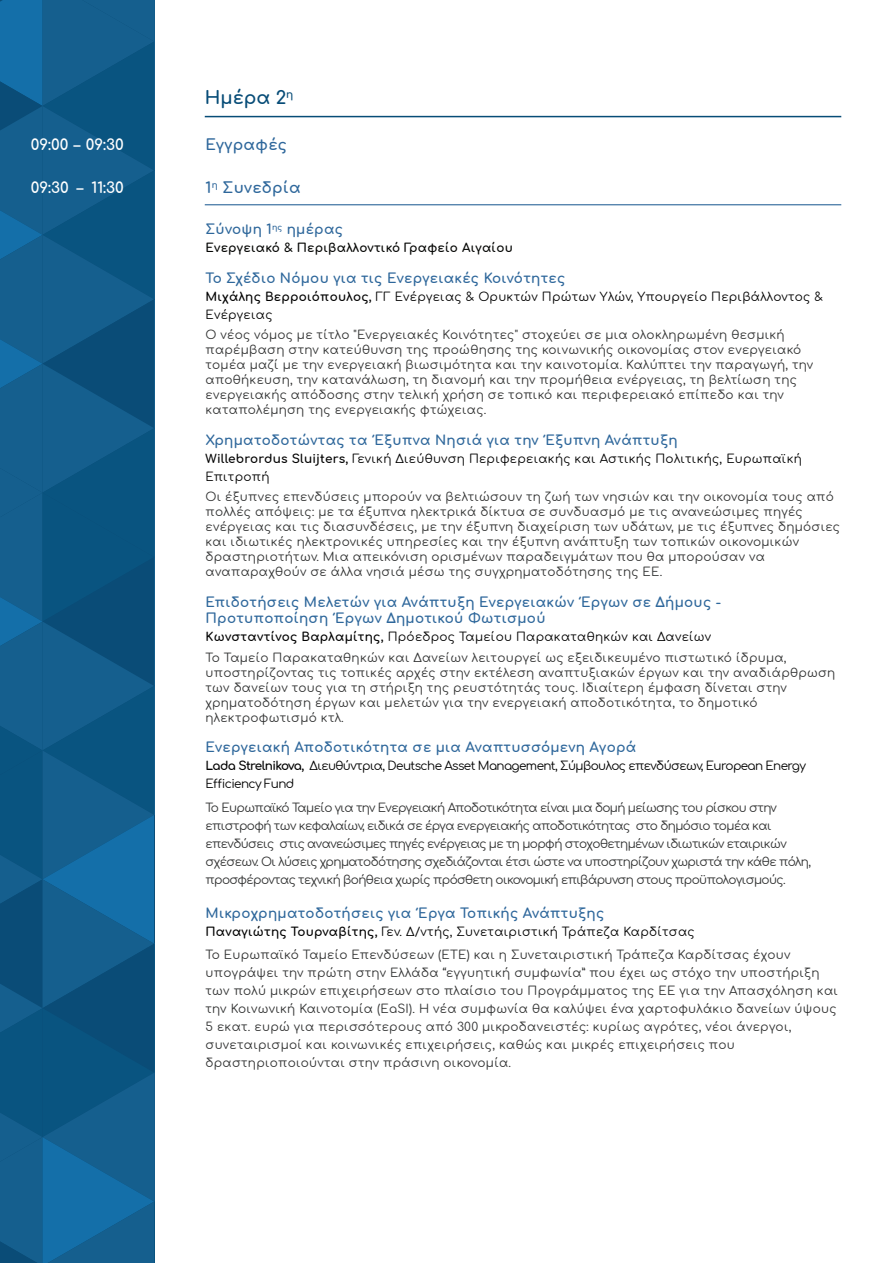
<style>
.page{position:relative;width:893px;height:1263px;background:#fff}
.page>*{position:absolute;margin:0;border:0;box-sizing:border-box;transform-origin:0 0}
.t1{font:700 18px "Comfortaa";color:#074c77}
.t2{font:700 15px "Comfortaa";color:#fff}
.t3{font:700 15px "Comfortaa";letter-spacing:.02em;color:#2e679b}
.t4{font:700 13.5px/16.2px "Comfortaa";letter-spacing:.02em;color:#2e679b}
.t5{font:12px/15px "Comfortaa";letter-spacing:.02em;color:#313232}
.t6{font:12px/18px "Comfortaa";letter-spacing:-.05em;color:#313232}
.t7{font:12px/18px "Comfortaa";letter-spacing:.02em;color:#000}
.t8{font:12px/18px "Comfortaa";letter-spacing:-.05em;color:#000}
.t9{font:700 12px "Comfortaa";letter-spacing:.02em;color:#040503}
.s1{font-weight:700}
.s2{font-weight:700;color:#000}
.s3{color:#000}
</style>
<div class="page">
<svg style="left:0;top:0;width:155px;height:1263px;background:#105a89"></svg>
<hr style="left:205px;top:116px;width:636px;height:1px;background:#074c77">
<hr style="left:205px;top:204px;width:636px;height:1px;background:#2e679b">
<p class="t2" style="left:31px;top:130px;width:95px">09:00 – 09:30</p>
<p class="t2" style="left:31px;top:174px;width:95px">09:30 – 11:30</p>
<h1 class="t1" style="left:205px;top:81px;width:90px">Ημέρα 2<sup>η</sup></h1>
<p class="t3" style="left:206px;top:130px;width:83px">Εγγραφές</p>
<p class="t3" style="left:206px;top:174px;width:97px">1<sup>η</sup> Συνεδρία</p>
<p class="t4" style="left:206px;top:220px;width:139px">Σύνοψη 1<sup>ης</sup> ημέρας</p>
<p class="t9" style="left:206px;top:237px;width:309px">Ενεργειακό &amp; Περιβαλλοντικό Γραφείο Αιγαίου</p>
<p class="t4" style="left:206px;top:268px;width:361px">Το Σχέδιο Νόμου για τις Ενεργειακές Κοινότητες</p>
<p class="t7" style="left:206px;top:286px;width:619px"><span class="s1">Μιχάλης Βερροιόπουλος,</span> ΓΓ Ενέργειας &amp; Ορυκτών Πρώτων Υλών, Υπουργείο Περιβάλλοντος &amp;<br>Ενέργειας</p>
<p class="t5" style="left:206px;top:326px;width:609px">Ο νέος νόμος με τίτλο "Ενεργειακές Κοινότητες" στοχεύει σε μια ολοκληρωμένη θεσμική παρέμβαση στην κατεύθυνση της προώθησης της κοινωνικής οικονομίας στον ενεργειακό τομέα μαζί με την ενεργειακή βιωσιμότητα και την καινοτομία. Καλύπτει την παραγωγή, την αποθήκευση, την κατανάλωση, τη διανομή και την προμήθεια ενέργειας, τη βελτίωση της ενεργειακής απόδοσης στην τελική χρήση σε τοπικό και περιφερειακό επίπεδο και την καταπολέμηση της ενεργειακής φτώχειας.</p>
<p class="t4" style="left:206px;top:430px;width:474px">Χρηματοδοτώντας τα Έξυπνα Νησιά για την Έξυπνη Ανάπτυξη</p>
<p class="t7" style="left:206px;top:448px;width:598px"><span class="s1">Willebrordus Sluijters,</span> Γενική Διεύθυνση Περιφερειακής και Αστικής Πολιτικής, Ευρωπαϊκή<br>Επιτροπή</p>
<p class="t5" style="left:206px;top:488px;width:636px">Οι έξυπνες επενδύσεις μπορούν να βελτιώσουν τη ζωή των νησιών και την οικονομία τους από πολλές απόψεις: με τα έξυπνα ηλεκτρικά δίκτυα σε συνδυασμό με τις ανανεώσιμες πηγές ενέργειας και τις διασυνδέσεις, με την έξυπνη διαχείριση των υδάτων, με τις έξυπνες δημόσιες και ιδιωτικές ηλεκτρονικές υπηρεσίες και την έξυπνη ανάπτυξη των τοπικών οικονομικών δραστηριοτήτων. Μια απεικόνιση ορισμένων παραδειγμάτων που θα μπορούσαν να αναπαραχθούν σε άλλα νησιά μέσω της συγχρηματοδότησης της ΕΕ.</p>
<p class="t4" style="left:206px;top:592px;width:517px">Επιδοτήσεις Μελετών για Ανάπτυξη Ενεργειακών Έργων σε Δήμους -<br>Προτυποποίηση Έργων Δημοτικού Φωτισμού</p>
<p class="t5" style="left:206px;top:625px;width:583px;line-height:20.4px"><span class="s2">Κωνσταντίνος Βαρλαμίτης,</span> <span class="s3">Πρόεδρος Ταμείου Παρακαταθηκών και Δανείων<br></span>Το Ταμείο Παρακαταθηκών και Δανείων λειτουργεί ως εξειδικευμένο πιστωτικό ίδρυμα,</p>
<p class="t5" style="left:206px;top:663px;width:631px">υποστηρίζοντας τις τοπικές αρχές στην εκτέλεση αναπτυξιακών έργων και την αναδιάρθρωση των δανείων τους για τη στήριξη της ρευστότητάς τους. Ιδιαίτερη έμφαση δίνεται στην χρηματοδότηση έργων και μελετών για την ενεργειακή αποδοτικότητα, το δημοτικό ηλεκτροφωτισμό κτλ.</p>
<p class="t4" style="left:206px;top:738px;width:432px">Ενεργειακή Αποδοτικότητα σε μια Αναπτυσσόμενη Αγορά</p>
<p class="t8" style="left:206px;top:755px;width:602px"><span class="s1">Lada Strelnikova,</span> Διευθύντρια, Deutsche Asset Management, Σύμβουλος επενδύσεων, European Energy<br>Efficiency Fund</p>
<p class="t6" style="left:206px;top:797px;width:607px">Το Ευρωπαϊκό Ταμείο για την Ενεργειακή Αποδοτικότητα είναι μια δομή μείωσης του ρίσκου στην επιστροφή των κεφαλαίων, ειδικά σε έργα ενεργειακής αποδοτικότητας στο δημόσιο τομέα και επενδύσεις στις ανανεώσιμες πηγές ενέργειας με τη μορφή στοχοθετημένων ιδιωτικών εταιρικών σχέσεων. Οι λύσεις χρηματοδότησης σχεδιάζονται έτσι ώστε να υποστηρίζουν χωριστά την κάθε πόλη, προσφέροντας τεχνική βοήθεια χωρίς πρόσθετη οικονομική επιβάρυνση στους προϋπολογισμούς.</p>
<p class="t4" style="left:206px;top:903px;width:400px">Μικροχρηματοδοτήσεις για Έργα Τοπικής Ανάπτυξης</p>
<p class="t5" style="left:206px;top:918px;width:587px;line-height:23.4px"><span class="s2">Παναγιώτης Τουρναβίτης,</span> <span class="s3">Γεν. Δ/ντής, Συνεταιριστική Τράπεζα Καρδίτσας<br></span>Το Ευρωπαϊκό Ταμείο Επενδύσεων (ΕΤΕ) και η Συνεταιριστική Τράπεζα Καρδίτσας έχουν</p>
<p class="t5" style="left:206px;top:962px;width:634px;line-height:18px">υπογράψει την πρώτη στην Ελλάδα “εγγυητική συμφωνία” που έχει ως στόχο την υποστήριξη των πολύ μικρών επιχειρήσεων στο πλαίσιο του Προγράμματος της ΕΕ για την Απασχόληση και την Κοινωνική Καινοτομία (EaSI). Η νέα συμφωνία θα καλύψει ένα χαρτοφυλάκιο δανείων ύψους 5 εκατ. ευρώ για περισσότερους από 300 μικροδανειστές: κυρίως αγρότες, νέοι άνεργοι, συνεταιρισμοί και κοινωνικές επιχειρήσεις, καθώς και μικρές επιχειρήσεις που δραστηριοποιούνται στην πράσινη οικονομία.</p>
</div>
